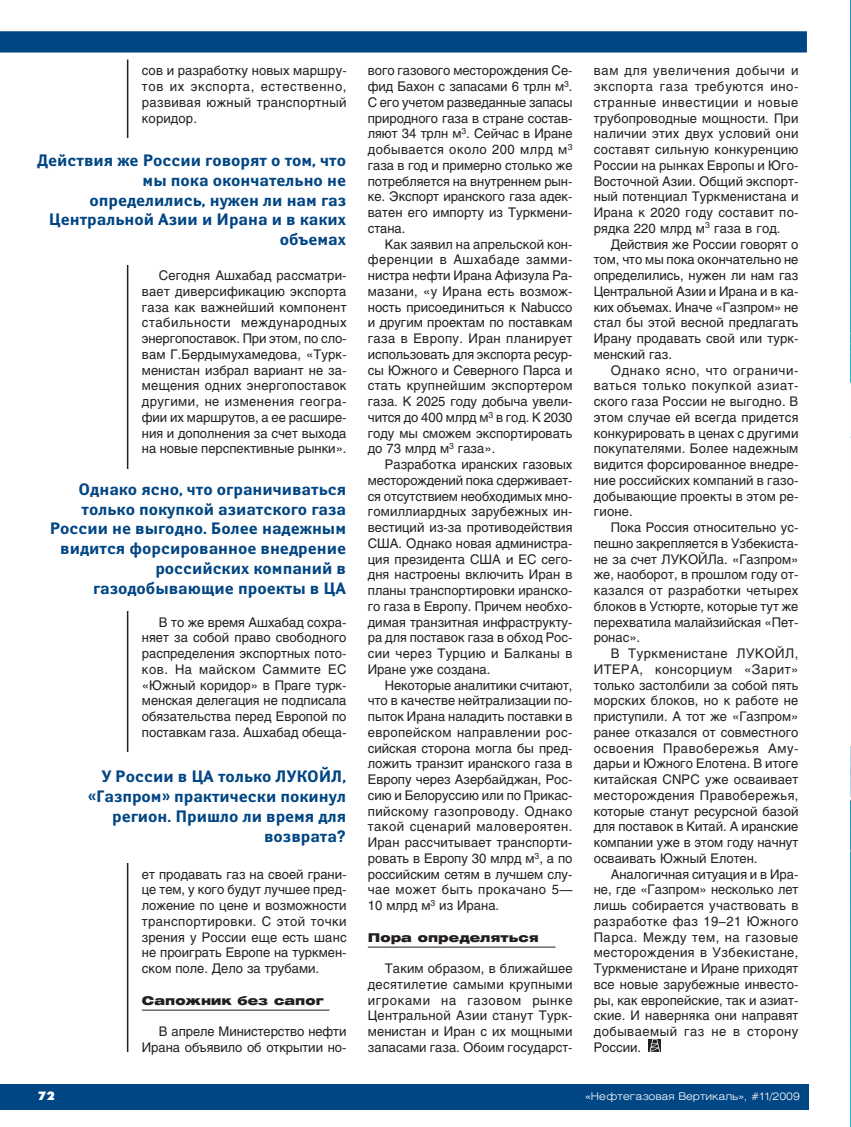
<style>
.page{position:relative;width:851px;height:1127px;background:#fff}
.page>*{position:absolute;margin:0;border:0;box-sizing:border-box;transform-origin:0 0}
.t1{font:700 16.5px/19.8px "Yanus C";color:#004584;text-align:right}
.t2{font:13.2px/15.8px "Helios";color:#231f20;text-align:justify}
.t3{font:900 12px "Helios Ext";letter-spacing:.005em;color:#231f20}
.t4{font:12px "Futura Futuris XC";color:#fff}
.t5{font:300 10.5px "Helios Ext";color:#fff}
</style>
<div class="page">
<div style="left:0;top:1084px;width:808px;height:26px;background:#004584"></div>
<hr style="left:142px;top:1010px;width:187px;height:1px;background:#231f20">
<hr style="left:368px;top:947px;width:187px;height:1px;background:#231f20">
<div style="left:648px;top:1039px;width:13px;height:12px;background:#231f20"></div>
<svg style="left:649px;top:1039px;width:11px;height:13px"></svg>
<svg style="left:0;top:31px;width:807px;height:22px;background:#084b88"></svg>
<hr style="left:127px;top:60px;width:1px;height:992px;background:#231f20">
<div style="left:34px;top:753px;width:312px;height:110px;background:#fff"></div>
<div style="left:34px;top:138px;width:312px;height:126px;background:#fff"></div>
<img style="left:850px;top:0;width:1px;height:1127px">
<p class="t2" style="left:142px;top:64px;width:206px">сов и разработку новых маршру&shy;тов их экспорта, естественно, развивая южный транспортный коридор.</p>
<p class="t1" style="left:37px;top:152px;width:310px">Действия же России говорят о том, что мы пока окончательно не определились, нужен ли нам газ<br>Центральной Азии и Ирана и в каких объемах</p>
<p class="t2" style="left:142px;top:269px;width:206px;text-indent:17px">Сегодня Ашхабад рассматри&shy;вает диверсификацию экспорта газа как важнейший компонент стабильности международных энергопоставок. При этом, по сло&shy;вам Г.Бердымухамедова, «Турк&shy;менистан избрал вариант не за&shy;мещения одних энергопоставок другими, не изменения геогра&shy;фии их маршрутов, а ее расшире&shy;ния и дополнения за счет выхода на новые перспективные рынки».</p>
<p class="t1" style="left:50px;top:481px;width:298px">Однако ясно, что ограничиваться только покупкой азиатского газа<br>России не выгодно. Более надежным видится форсированное внедрение российских компаний в газодобывающие проекты в ЦА</p>
<p class="t2" style="left:142px;top:615px;width:206px;text-indent:17px">В то же время Ашхабад сохра&shy;няет за собой право свободного распределения экспортных пото&shy;ков. На майском Саммите ЕС «Южный коридор» в Праге турк&shy;менская делегация не подписала обязательства перед Европой по поставкам газа. Ашхабад обеща-</p>
<p class="t1" style="left:88px;top:768px;width:260px">У России в ЦА только ЛУКОЙЛ, «Газпром» практически покинул регион. Пришло ли время для возврата?</p>
<p class="t4" style="left:38px;top:1091px;width:18px">72</p>
<p class="t2" style="left:142px;top:867px;width:206px">ет продавать газ на своей грани&shy;це тем, у кого будут лучшее пред&shy;ложение по цене и возможности транспортировки. С этой точки зрения у России еще есть шанс не проиграть Европе на туркмен&shy;ском поле. Дело за трубами.</p>
<p class="t3" style="left:142px;top:996px;width:183px">Сапожник без сапог</p>
<p class="t2" style="left:142px;top:1025px;width:206px;text-align:right">В апреле Министерство нефти<br>Ирана объявило об открытии но-</p>
<p class="t2" style="left:368px;top:64px;width:206px">вого газового месторождения Се&shy;фид Бахон с запасами 6 трлн м<sup>3</sup>.<br>С его учетом разведанные запасы природного газа в стране состав&shy;ляют 34 трлн м<sup>3</sup>. Сейчас в Иране добывается около 200 млрд м<sup>3 </sup>газа в год и примерно столько же потребляется на внутреннем рын&shy;ке. Экспорт иранского газа адек&shy;ватен его импорту из Туркмени&shy;стана.</p>
<p class="t2" style="left:368px;top:237px;width:206px;text-indent:17px">Как заявил на апрельской кон&shy;ференции в Ашхабаде замми&shy;нистра нефти Ирана Афизула Ра&shy;мазани, «у Ирана есть возмож&shy;ность присоединиться к Nabucco и другим проектам по поставкам газа в Европу. Иран планирует использовать для экспорта ресур&shy;сы Южного и Северного Парса и стать крупнейшим экспортером газа. К 2025 году добыча увели&shy;чится до 400 млрд м<sup>3</sup> в год. К 2030 году мы сможем экспортировать до 73 млрд м<sup>3</sup> газа».</p>
<p class="t2" style="left:368px;top:458px;width:206px;text-indent:17px">Разработка иранских газовых месторождений пока сдерживает&shy;ся отсутствием необходимых мно&shy;гомиллиардных зарубежных ин&shy;вестиций из-за противодействия США. Однако новая администра&shy;ция президента США и ЕС сего&shy;дня настроены включить Иран в планы транспортировки иранско&shy;го газа в Европу. Причем необхо&shy;димая транзитная инфраструкту&shy;ра для поставок газа в обход Рос&shy;сии через Турцию и Балканы в Иране уже создана.</p>
<p class="t2" style="left:368px;top:678px;width:206px;text-indent:17px">Некоторые аналитики считают, что в качестве нейтрализации по&shy;пыток Ирана наладить поставки в европейском направлении рос&shy;сийская сторона могла бы пред&shy;ложить транзит иранского газа в Европу через Азербайджан, Рос&shy;сию и Белоруссию или по Прикас&shy;пийскому газопроводу. Однако такой сценарий маловероятен.<br>Иран рассчитывает транспорти&shy;ровать в Европу 30 млрд м<sup>3</sup>, а по российским сетям в лучшем слу&shy;чае может быть прокачано 5— 10 млрд м<sup>3</sup> из Ирана.</p>
<p class="t3" style="left:368px;top:933px;width:172px">Пора определяться</p>
<p class="t2" style="left:368px;top:962px;width:206px;text-indent:17px">Таким образом, в ближайшее десятилетие самыми крупными игроками на газовом рынке Центральной Азии станут Турк&shy;менистан и Иран с их мощными запасами газа. Обоим государст-</p>
<p class="t2" style="left:593px;top:64px;width:206px">вам для увеличения добычи и экспорта газа требуются ино&shy;странные инвестиции и новые трубопроводные мощности. При наличии этих двух условий они составят сильную конкуренцию России на рынках Европы и Юго-Восточной Азии. Общий экспорт&shy;ный потенциал Туркменистана и Ирана к 2020 году составит по&shy;рядка 220 млрд м<sup>3</sup> газа в год.</p>
<p class="t2" style="left:593px;top:237px;width:206px;text-indent:17px">Действия же России говорят о том, что мы пока окончательно не определились, нужен ли нам газ Центральной Азии и Ирана и в ка&shy;ких объемах. Иначе «Газпром» не стал бы этой весной предлагать Ирану продавать свой или турк&shy;менский газ.</p>
<p class="t2" style="left:593px;top:363px;width:206px;text-indent:17px">Однако ясно, что ограничи&shy;ваться только покупкой азиат&shy;ского газа России не выгодно. В этом случае ей всегда придется конкурировать в ценах с другими покупателями. Более надежным видится форсированное внедре&shy;ние российских компаний в газо&shy;добывающие проекты в этом ре&shy;гионе.</p>
<p class="t2" style="left:593px;top:521px;width:206px;text-indent:17px">Пока Россия относительно ус&shy;пешно закрепляется в Узбекиста&shy;не за счет ЛУКОЙЛа. «Газпром» же, наоборот, в прошлом году от&shy;казался от разработки четырех блоков в Устюрте, которые тут же перехватила малайзийская «Пет&shy;ронас».</p>
<p class="t2" style="left:593px;top:647px;width:206px;text-indent:17px">В Туркменистане ЛУКОЙЛ, ИТЕРА, консорциум «Зарит» только застолбили за собой пять морских блоков, но к работе не приступили. А тот же «Газпром» ранее отказался от совместного освоения Правобережья Аму&shy;дарьи и Южного Елотена. В итоге китайская CNPC уже осваивает месторождения Правобережья, которые станут ресурсной базой для поставок в Китай. А иранские компании уже в этом году начнут осваивать Южный Елотен.</p>
<p class="t2" style="left:593px;top:867px;width:206px;text-indent:17px">Аналогичная ситуация и в Ира&shy;не, где «Газпром» несколько лет лишь собирается участвовать в разработке фаз 19–21 Южного Парса. Между тем, на газовые месторождения в Узбекистане, Туркменистане и Иране приходят все новые зарубежные инвесто&shy;ры, как европейские, так и азиат&shy;ские. И наверняка они направят добываемый газ не в сторону России.</p>
<p class="t5" style="left:585px;top:1092px;width:216px">«Нефтегазовая Вертикаль», #11/2009</p>
</div>
